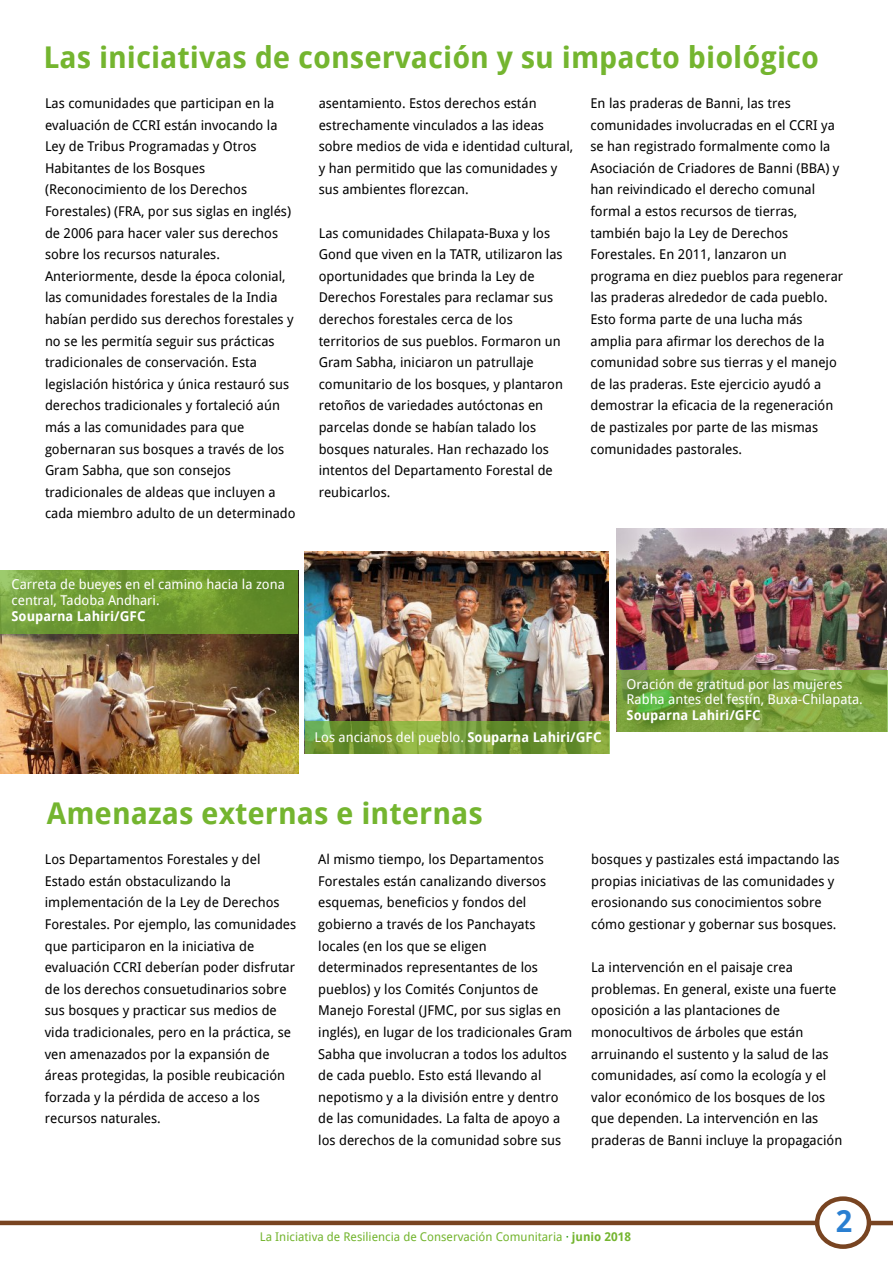
<style>
.page{position:relative;width:893px;height:1263px;background:#fff}
.page>*{position:absolute;margin:0;border:0;box-sizing:border-box;transform-origin:0 0}
.t1{font:700 30px "Droid Sans";color:#74b52f}
.t2{font:700 30px "Droid Sans";color:#2a7fd1}
.t3{font:13.5px/21.6px "Droid Sans";color:#000}
.t4{font:13.5px/15.8px "Droid Sans";color:#fff}
.t5{font:700 13.5px "Droid Sans";color:#fff}
.t6{font:12px "Droid Sans";color:#74b52f}
.s1{font-weight:700}
.s2{color:#1c9305}
</style>
<div class="page">
<hr style="left:870px;top:1221px;width:23px;height:4px;background:#784421">
<div style="left:815px;top:1196px;width:56px;height:53px;border:4px solid #784421;border-radius:50%"></div>
<hr style="left:0;top:1221px;width:815px;height:4px;background:#784421">
<img style="left:0;top:634px;width:298px;height:139px">
<img style="left:305px;top:551px;width:304px;height:171px">
<img style="left:617px;top:529px;width:270px;height:141px">
<div style="left:0;top:571px;width:298px;height:63px;background:#74b52f;opacity:.7"></div>
<div style="left:305px;top:722px;width:304px;height:32px;background:#74b52f;opacity:.7"></div>
<div style="left:617px;top:670px;width:270px;height:61px;background:#74b52f;opacity:.7"></div>
<h1 class="t1" style="left:44px;top:40px;width:777px">Las iniciativas de conservación y su impacto biológico</h1>
<p class="t3" style="left:45px;top:93px;width:252px">Las comunidades que participan en la evaluación de CCRI están invocando la Ley de Tribus Programadas y Otros Habitantes de los Bosques (Reconocimiento de los Derechos Forestales) (FRA, por sus siglas en inglés) de 2006 para hacer valer sus derechos sobre los recursos naturales.<br>Anteriormente, desde la época colonial, las comunidades forestales de la India habían perdido sus derechos forestales y no se les permitía seguir sus prácticas tradicionales de conservación. Esta legislación histórica y única restauró sus derechos tradicionales y fortaleció aún más a las comunidades para que gobernaran sus bosques a través de los Gram Sabha, que son consejos tradicionales de aldeas que incluyen a cada miembro adulto de un determinado</p>
<p class="t3" style="left:319px;top:93px;width:256px">asentamiento. Estos derechos están estrechamente vinculados a las ideas sobre medios de vida e identidad cultural, y han permitido que las comunidades y sus ambientes florezcan.</p>
<p class="t3" style="left:590px;top:93px;width:254px">En las praderas de Banni, las tres comunidades involucradas en el CCRI ya se han registrado formalmente como la Asociación de Criadores de Banni (BBA) y han reivindicado el derecho comunal formal a estos recursos de tierras, también bajo la Ley de Derechos Forestales. En 2011, lanzaron un programa en diez pueblos para regenerar las praderas alrededor de cada pueblo.<br>Esto forma parte de una lucha más amplia para afirmar los derechos de la comunidad sobre sus tierras y el manejo de las praderas. Este ejercicio ayudó a demostrar la eficacia de la regeneración de pastizales por parte de las mismas comunidades pastorales.</p>
<p class="t3" style="left:319px;top:222px;width:246px">Las comunidades Chilapata-Buxa y los Gond que viven en la TATR, utilizaron las oportunidades que brinda la Ley de Derechos Forestales para reclamar sus derechos forestales cerca de los territorios de sus pueblos. Formaron un Gram Sabha, iniciaron un patrullaje comunitario de los bosques, y plantaron retoños de variedades autóctonas en parcelas donde se habían talado los bosques naturales. Han rechazado los intentos del Departamento Forestal de reubicarlos.</p>
<p class="t4" style="left:12px;top:577px;width:275px">Carreta de bueyes en el camino hacia la zona central, Tadoba Andhari.</p>
<p class="t5" style="left:12px;top:608px;width:136px">Souparna Lahiri/GFC</p>
<p class="t4" style="left:315px;top:730px;width:288px">Los ancianos del pueblo. <span class="s1">Souparna Lahiri/GFC</span></p>
<p class="t4" style="left:627px;top:676px;width:238px">Oración de gratitud por las mujeres<br>Rabha antes del festín, Buxa-Chilapata.</p>
<p class="t5" style="left:627px;top:708px;width:136px">Souparna Lahiri/GFC</p>
<h1 class="t1" style="left:47px;top:796px;width:437px">Amenazas externas e internas</h1>
<p class="t3" style="left:45px;top:849px;width:253px">Los Departamentos Forestales y del Estado están obstaculizando la implementación de la Ley de Derechos Forestales. Por ejemplo, las comunidades que participaron en la iniciativa de evaluación CCRI deberían poder disfrutar de los derechos consuetudinarios sobre sus bosques y practicar sus medios de vida tradicionales, pero en la práctica, se ven amenazados por la expansión de áreas protegidas, la posible reubicación forzada y la pérdida de acceso a los recursos naturales.</p>
<p class="t3" style="left:318px;top:849px;width:256px">Al mismo tiempo, los Departamentos Forestales están canalizando diversos esquemas, beneficios y fondos del gobierno a través de los Panchayats locales (en los que se eligen determinados representantes de los pueblos) y los Comités Conjuntos de Manejo Forestal (JFMC, por sus siglas en inglés), en lugar de los tradicionales Gram Sabha que involucran a todos los adultos de cada pueblo. Esto está llevando al nepotismo y a la división entre y dentro de las comunidades. La falta de apoyo a los derechos de la comunidad sobre sus</p>
<p class="t3" style="left:591px;top:849px;width:250px">bosques y pastizales está impactando las propias iniciativas de las comunidades y erosionando sus conocimientos sobre cómo gestionar y gobernar sus bosques.</p>
<p class="t3" style="left:591px;top:957px;width:252px">La intervención en el paisaje crea problemas. En general, existe una fuerte oposición a las plantaciones de monocultivos de árboles que están arruinando el sustento y la salud de las comunidades, así como la ecología y el valor económico de los bosques de los que dependen. La intervención en las praderas de Banni incluye la propagación</p>
<p class="t6" style="left:260px;top:1230px;width:373px">La Iniciativa de Resiliencia de Conservación Comunitaria <span class="s2">·</span> <span class="s1">junio 2018</span></p>
<h1 class="t2" style="left:836px;top:1204px;width:18px">2</h1>
</div>
